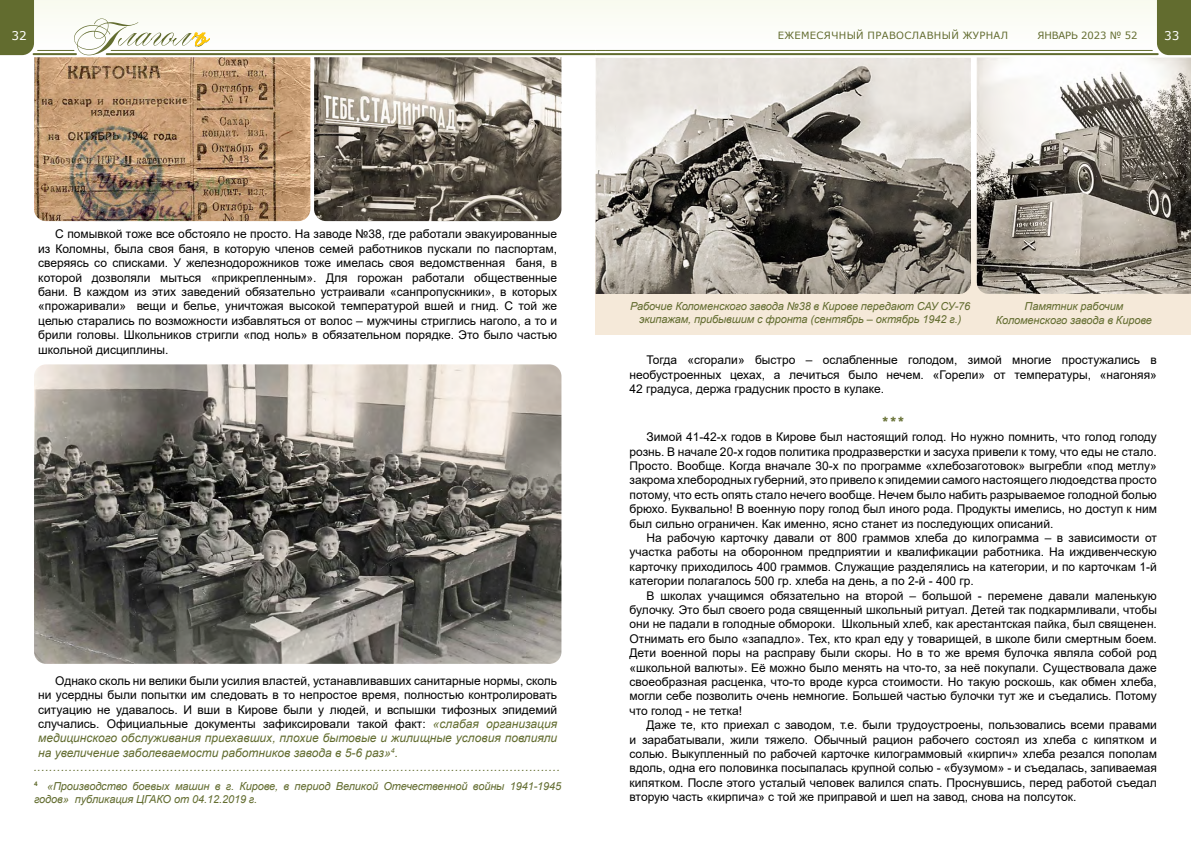
<style>
.page{position:relative;width:1191px;height:842px;background:#fff}
.page>*{position:absolute;margin:0;border:0;box-sizing:border-box;transform-origin:0 0}
.t1{font:900 14px "Arial";color:#626c2f}
.t2{font:12px/14.4px "Arial";color:#000;text-align:justify}
.t3{font:12px "Verdana";color:#fff}
.t4{font:italic 11px/13.2px "Arial";letter-spacing:-.01em;color:#626c2f;text-align:center}
.t5{font:10px "Verdana";letter-spacing:.035em;color:#626c2f}
.t6{font:10px "Verdana";letter-spacing:-.01em;color:#626c2f}
.t7{font:italic 700 8.2px "Arial";color:#626c2f}
.s1{font-style:italic;color:#626c2f}
</style>
<div class="page">
<div style="left:0;top:0;width:1191px;height:50px;background:#fbfcf5"></div>
<div style="left:771px;top:22px;width:244px;height:24px;background:#fff"></div>
<div style="left:0;top:0;width:34px;height:55px;background:#626c2f"></div>
<div style="left:1157px;top:0;width:34px;height:55px;background:#626c2f"></div>
<hr style="left:107px;top:53px;width:488px;height:2px;background:#626c2f">
<hr style="left:34px;top:53px;width:42px;height:2px;background:#626c2f">
<hr style="left:38px;top:50px;width:36px;height:1px;background:#626c2f">
<hr style="left:111px;top:50px;width:484px;height:1px;background:#626c2f">
<hr style="left:596px;top:53px;width:561px;height:2px;background:#626c2f">
<hr style="left:596px;top:50px;width:556px;height:1px;background:#626c2f">
<svg style="left:74px;top:19px;width:136px;height:36px"></svg>
<img style="left:34px;top:57px;width:276px;height:164px">
<img style="left:34px;top:364px;width:527px;height:300px">
<img style="left:314px;top:57px;width:247px;height:164px">
<div style="left:595px;top:188px;width:596px;height:147px;background:#f5e9d8"></div>
<img style="left:976px;top:57px;width:215px;height:237px">
<img style="left:595px;top:58px;width:376px;height:236px">
<p class="t3" style="left:12px;top:27px;width:17px">32</p>
<p class="t5" style="left:777px;top:28px;width:232px">ЕЖЕМЕСЯЧНЫЙ ПРАВОСЛАВНЫЙ ЖУРНАЛ</p>
<p class="t6" style="left:1037px;top:28px;width:102px">ЯНВАРЬ 2023 № 52</p>
<p class="t3" style="left:1164px;top:27px;width:17px">33</p>
<p class="t2" style="left:38px;top:227px;width:520px;text-indent:17px">С помывкой тоже все обстояло не просто. На заводе №38, где работали эвакуированные из Коломны, была своя баня, в которую членов семей работников пускали по паспортам, сверяясь со списками. У железнодорожников тоже имелась своя ведомственная баня, в которой дозволяли мыться «прикрепленным». Для горожан работали общественные бани. В каждом из этих заведений обязательно устраивали «санпропускники», в которых «прожаривали» вещи и белье, уничтожая высокой температурой вшей и гнид. С той же целью старались по возможности избавляться от волос – мужчины стриглись наголо, а то и брили головы. Школьников стригли «под ноль» в обязательном порядке. Это было частью школьной дисциплины.</p>
<p class="t2" style="left:38px;top:673px;width:520px;text-indent:17px">Однако сколь ни велики были усилия властей, устанавливавших санитарные нормы, сколь ни усердны были попытки им следовать в то непростое время, полностью контролировать ситуацию не удавалось. И вши в Кирове были у людей, и вспышки тифозных эпидемий случались. Официальные документы зафиксировали такой факт: <span class="s1">«слабая организация медицинского обслуживания приехавших, плохие бытовые и жилищные условия повлияли на увеличение заболеваемости работников завода в 5-6 раз»</span><sup>4</sup><span class="s1">.</span></p>
<p class="t7" style="left:34px;top:763px;width:527px">.......................................................................................................................................</p>
<p class="t4" style="left:34px;top:780px;width:529px;text-align:left"><sup>4</sup> «Производство боевых машин в г. Кирове, в период Великой Отечественной войны 1941-1945 годов» публикация ЦГАКО от 04.12.2019 г.</p>
<p class="t4" style="left:630px;top:300px;width:342px">Рабочие Коломенского завода №38 в Кирове передают САУ СУ-76 экипажам, прибывшим с фронта (сентябрь – октябрь 1942 г.)</p>
<p class="t4" style="left:996px;top:299px;width:157px;line-height:14.4px">Памятник рабочим<br>Коломенского завода в Кирове</p>
<p class="t2" style="left:629px;top:353px;width:529px;text-indent:17px">Тогда «сгорали» быстро – ослабленные голодом, зимой многие простужались в необустроенных цехах, а лечиться было нечем. «Горели» от температуры, «нагоняя» 42 градуса, держа градусник просто в кулаке.</p>
<p class="t1" style="left:881px;top:411px;width:25px">***</p>
<p class="t2" style="left:629px;top:430px;width:529px;text-indent:17px">Зимой 41-42-х годов в Кирове был настоящий голод. Но нужно помнить, что голод голоду рознь. В начале 20-х годов политика продразверстки и засуха привели к тому, что еды не стало.<br>Просто. Вообще. Когда вначале 30-х по программе «хлебозаготовок» выгребли «под метлу» закрома хлебородных губерний, это привело к эпидемии самого настоящего людоедства просто потому, что есть опять стало нечего вообще. Нечем было набить разрываемое голодной болью брюхо. Буквально! В военную пору голод был иного рода. Продукты имелись, но доступ к ним был сильно ограничен. Как именно, ясно станет из последующих описаний.</p>
<p class="t2" style="left:629px;top:530px;width:529px;text-indent:17px">На рабочую карточку давали от 800 граммов хлеба до килограмма – в зависимости от участка работы на оборонном предприятии и квалификации работника. На иждивенческую карточку приходилось 400 граммов. Служащие разделялись на категории, и по карточкам 1-й категории полагалось 500 гр. хлеба на день, а по 2-й - 400 гр.</p>
<p class="t2" style="left:629px;top:588px;width:529px;text-indent:17px">В школах учащимся обязательно на второй – большой - перемене давали маленькую булочку. Это был своего рода священный школьный ритуал. Детей так подкармливали, чтобы они не падали в голодные обмороки. Школьный хлеб, как арестантская пайка, был священен.<br>Отнимать его было «западло». Тех, кто крал еду у товарищей, в школе били смертным боем.<br>Дети военной поры на расправу были скоры. Но в то же время булочка являла собой род «школьной валюты». Её можно было менять на что-то, за неё покупали. Существовала даже своеобразная расценка, что-то вроде курса стоимости. Но такую роскошь, как обмен хлеба, могли себе позволить очень немногие. Большей частью булочки тут же и съедались. Потому что голод - не тетка!</p>
<p class="t2" style="left:629px;top:718px;width:529px;text-indent:17px">Даже те, кто приехал с заводом, т.е. были трудоустроены, пользовались всеми правами и зарабатывали, жили тяжело. Обычный рацион рабочего состоял из хлеба с кипятком и солью. Выкупленный по рабочей карточке килограммовый «кирпич» хлеба резался пополам вдоль, одна его половинка посыпалась крупной солью - «бузумом» - и съедалась, запиваемая кипятком. После этого усталый человек валился спать. Проснувшись, перед работой съедал вторую часть «кирпича» с той же приправой и шел на завод, снова на полсуток.</p>
</div>
